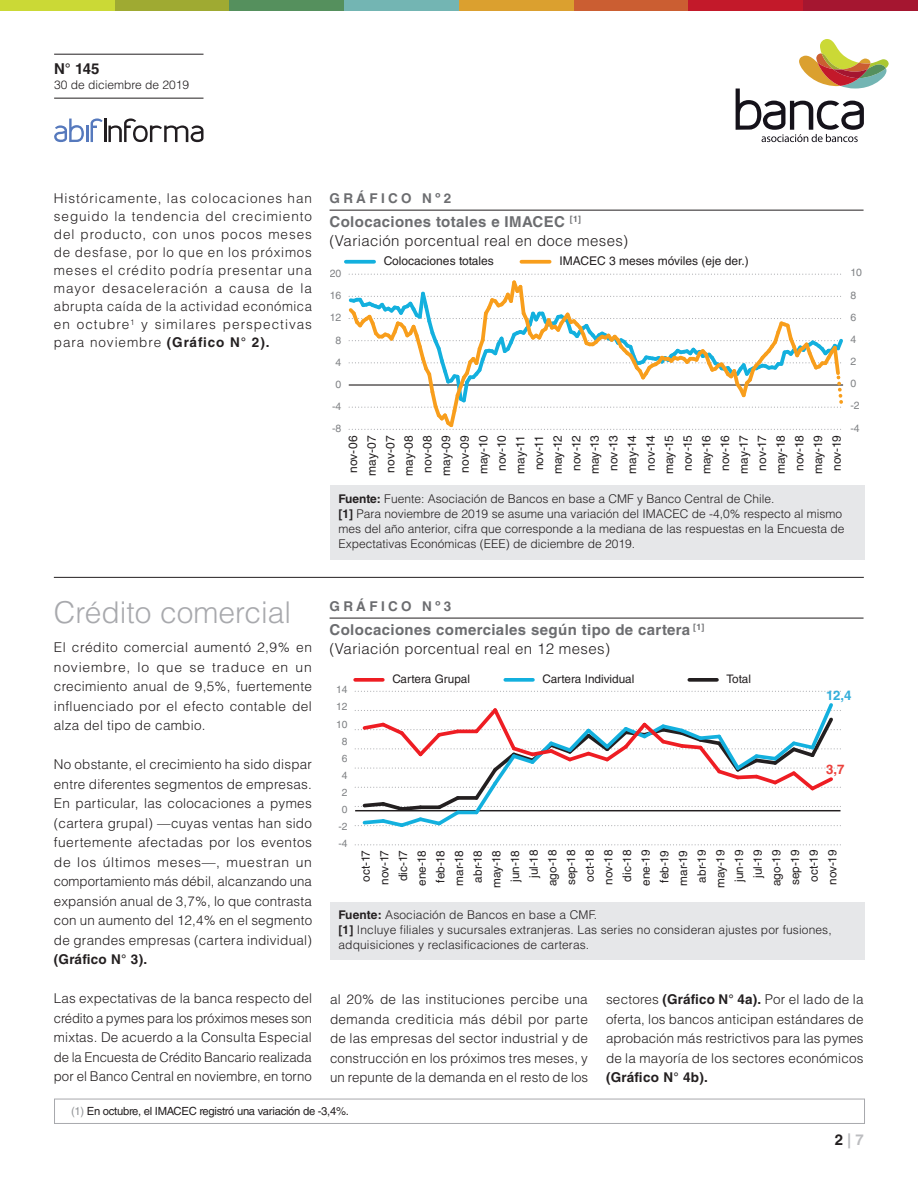
<style>
.page{position:relative;width:918px;height:1188px;background:#fff}
.page>*{position:absolute;margin:0;border:0;box-sizing:border-box;transform-origin:0 0}
.t1{font:300 30px "Helvetica LT Std";color:#a8a9ad}
.t2{font:700 15px "Helvetica LT Std";letter-spacing:.025em;color:#6c6d70}
.t3{font:300 15px "Helvetica LT Std";letter-spacing:.025em;color:#231f20}
.t4{font:700 15px "Helvetica LT Std";color:#231f20}
.t5{font:700 15px "Helvetica LT Std";color:#bcbdc0}
.t6{font:300 13.5px/19.5px "Helvetica LT Std";letter-spacing:.015em;color:#231f20;text-align:justify}
.t7{font:700 13.5px "Helvetica LT Std";letter-spacing:.25em;color:#6c6d70}
.t8{font:700 13.2px "Helvetica LT Std";color:#34aeda}
.t9{font:700 13.2px "Helvetica LT Std";color:#eb403b}
.t10{font:300 12px/15px "Helvetica LT Std";color:#231f20}
.t11{font:12px/18.6px "Helvetica LT Std";color:#231f20;text-align:center}
.t12{font:11.7px/18.8px "Helvetica LT Std";color:#231f20;text-align:right}
.t13{font:11.25px "Helvetica LT Std";letter-spacing:-.025em;color:#231f20}
.t14{font:10.5px "Helvetica LT Std";color:#808285}
.t15{font:10.35px "Helvetica LT Std";color:#808285}
.s1{font-weight:700}
.s2{color:#939598}
.s3{color:#231f20}
</style>
<div class="page">
<div style="left:0;top:0;width:115px;height:10px;background:#cbd936"></div>
<div style="left:115px;top:0;width:115px;height:10px;background:#9faa32"></div>
<div style="left:229px;top:0;width:115px;height:10px;background:#55905d"></div>
<div style="left:344px;top:0;width:115px;height:10px;background:#73b5b3"></div>
<div style="left:459px;top:0;width:115px;height:10px;background:#dba02f"></div>
<div style="left:574px;top:0;width:114px;height:10px;background:#cb5e32"></div>
<div style="left:688px;top:0;width:115px;height:10px;background:#c3192a"></div>
<div style="left:803px;top:0;width:115px;height:10px;background:#a51630"></div>
<svg style="left:736px;top:39px;width:153px;height:103px"></svg>
<svg style="left:54px;top:118px;width:150px;height:24px"></svg>
<hr style="left:54px;top:98px;width:150px;height:1px;background:#231f20">
<hr style="left:54px;top:54px;width:150px;height:1px;background:#231f20">
<div style="left:330px;top:485px;width:534px;height:74px;background:#e6e7e9"></div>
<div style="left:330px;top:902px;width:534px;height:57px;background:#e6e7e9"></div>
<hr style="left:330px;top:210px;width:534px;height:1px;background:#231f20">
<hr style="left:330px;top:618px;width:534px;height:1px;background:#231f20">
<svg style="left:346px;top:260px;width:28px;height:4px"></svg>
<svg style="left:521px;top:260px;width:29px;height:4px"></svg>
<svg style="left:348px;top:274px;width:496px;height:156px"></svg>
<svg style="left:355px;top:844px;width:486px;height:1px"></svg>
<svg style="left:355px;top:691px;width:486px;height:1px"></svg>
<svg style="left:505px;top:678px;width:28px;height:4px"></svg>
<svg style="left:355px;top:678px;width:28px;height:4px"></svg>
<svg style="left:689px;top:678px;width:28px;height:4px"></svg>
<svg style="left:355px;top:703px;width:486px;height:124px"></svg>
<hr style="left:54px;top:577px;width:810px;height:1px;background:#231f20">
<div style="left:54px;top:1099px;width:811px;height:25px;border:1px solid #a8a9ad"></div>
<p class="t4" style="left:54px;top:60px;width:47px">N° 145</p>
<p class="t10" style="left:54px;top:77px;width:137px">30 de diciembre de 2019</p>
<p class="t6" style="left:54px;top:189px;width:260px;line-height:18px">Históricamente, las colocaciones han seguido la tendencia del crecimiento del producto, con unos pocos meses de desfase, por lo que en los próximos meses el crédito podría presentar una mayor desaceleración a causa de la abrupta caída de la actividad económica en octubre<sup>1</sup> y similares perspectivas para noviembre <span class="s1">(Gráfico N° 2).</span></p>
<p class="t7" style="left:330px;top:190px;width:123px">GRÁFICO Nº2</p>
<p class="t2" style="left:330px;top:212px;width:253px">Colocaciones totales e IMACEC <sup>[1]</sup></p>
<p class="t3" style="left:330px;top:231px;width:300px">(Variación porcentual real en doce meses)</p>
<p class="t14" style="left:330px;top:267px;width:13px">20</p>
<p class="t11" style="left:384px;top:252px;width:112px">Colocaciones totales</p>
<p class="t11" style="left:559px;top:252px;width:191px">IMACEC 3 meses móviles (eje der.)</p>
<p class="t14" style="left:850px;top:267px;width:13px">10</p>
<p class="t14" style="left:330px;top:290px;width:13px">16</p>
<p class="t14" style="left:850px;top:289px;width:7px">8</p>
<p class="t14" style="left:330px;top:312px;width:13px">12</p>
<p class="t14" style="left:850px;top:311px;width:7px">6</p>
<p class="t14" style="left:336px;top:334px;width:7px">8</p>
<p class="t14" style="left:850px;top:333px;width:7px">4</p>
<p class="t14" style="left:336px;top:356px;width:7px">4</p>
<p class="t14" style="left:850px;top:355px;width:7px">2</p>
<p class="t14" style="left:336px;top:378px;width:7px">0</p>
<p class="t14" style="left:850px;top:377px;width:7px">0</p>
<p class="t14" style="left:332px;top:400px;width:11px">-4</p>
<p class="t14" style="left:850px;top:400px;width:11px">-2</p>
<p class="t14" style="left:332px;top:422px;width:11px">-8</p>
<p class="t14" style="left:850px;top:422px;width:11px">-4</p>
<p class="t11" style="left:344px;top:476px;width:42px;rotate:-90deg">nov-06 may-07 nov-07 may-08 nov-08 may-09 nov-09 may-10 nov-10 may-11 nov-11 may-12 nov-12 may-13 nov-13 may-14 nov-14 may-15 nov-15 may-16 nov-16 may-17 nov-17 may-18 nov-18 may-19 nov-19</p>
<p class="t10" style="left:339px;top:491px;width:438px"><span class="s1">Fuente:</span> Fuente: Asociación de Bancos en base a CMF y Banco Central de Chile.</p>
<p class="t10" style="left:339px;top:506px;width:508px"><span class="s1">[1]</span> Para noviembre de 2019 se asume una variación del IMACEC de -4,0% respecto al mismo mes del año anterior, cifra que corresponde a la mediana de las respuestas en la Encuesta de<br>Expectativas Económicas (EEE) de diciembre de 2019.</p>
<p class="t7" style="left:330px;top:598px;width:123px">GRÁFICO Nº3</p>
<p class="t2" style="left:330px;top:620px;width:376px">Colocaciones comerciales según tipo de cartera <sup>[1]</sup></p>
<p class="t3" style="left:330px;top:639px;width:282px">(Variación porcentual real en 12 meses)</p>
<p class="t1" style="left:54px;top:594px;width:239px">Crédito comercial</p>
<p class="t6" style="left:54px;top:638px;width:260px">El crédito comercial aumentó 2,9% en noviembre, lo que se traduce en un crecimiento anual de 9,5%, fuertemente influenciado por el efecto contable del alza del tipo de cambio.</p>
<p class="t6" style="left:54px;top:755px;width:260px">No obstante, el crecimiento ha sido dispar entre diferentes segmentos de empresas.<br>En particular, las colocaciones a pymes (cartera grupal) —cuyas ventas han sido fuertemente afectadas por los eventos de los últimos meses—, muestran un comportamiento más débil, alcanzando una expansión anual de 3,7%, lo que contrasta con un aumento del 12,4% en el segmento de grandes empresas (cartera individual) <span class="s1">(Gráfico N° 3).</span></p>
<p class="t6" style="left:54px;top:989px;width:260px">Las expectativas de la banca respecto del crédito a pymes para los próximos meses son mixtas. De acuerdo a la Consulta Especial de la Encuesta de Crédito Bancario realizada por el Banco Central en noviembre, en torno</p>
<p class="t12" style="left:392px;top:670px;width:79px">Cartera Grupal</p>
<p class="t12" style="left:542px;top:670px;width:93px">Cartera Individual</p>
<p class="t12" style="left:727px;top:670px;width:26px">Total</p>
<p class="t15" style="left:336px;top:684px;width:13px">14</p>
<p class="t8" style="left:826px;top:687px;width:27px">12,4</p>
<p class="t15" style="left:336px;top:701px;width:13px">12</p>
<p class="t15" style="left:336px;top:718px;width:13px">10</p>
<p class="t15" style="left:342px;top:735px;width:7px">8</p>
<p class="t15" style="left:342px;top:752px;width:7px">6</p>
<p class="t9" style="left:826px;top:761px;width:20px">3,7</p>
<p class="t15" style="left:342px;top:769px;width:7px">4</p>
<p class="t15" style="left:342px;top:786px;width:7px">2</p>
<p class="t15" style="left:342px;top:803px;width:7px">0</p>
<p class="t15" style="left:338px;top:820px;width:11px">-2</p>
<p class="t15" style="left:338px;top:837px;width:11px">-4</p>
<p class="t12" style="left:356px;top:888px;width:40px;rotate:-90deg">oct-17 nov-17 dic-17 ene-18 feb-18 mar-18 abr-18 may-18 jun-18 jul-18 ago-18 sep-18 oct-18 nov-18 dic-18 ene-19 feb-19 mar-19 abr-19 may-19 jun-19 jul-19 ago-19 sep-19 oct-19 nov-19</p>
<p class="t10" style="left:339px;top:908px;width:260px"><span class="s1">Fuente:</span> Asociación de Bancos en base a CMF.</p>
<p class="t10" style="left:339px;top:923px;width:495px"><span class="s1">[1]</span> Incluye filiales y sucursales extranjeras. Las series no consideran ajustes por fusiones, adquisiciones y reclasificaciones de carteras.</p>
<p class="t6" style="left:330px;top:990px;width:260px">al 20% de las instituciones percibe una demanda crediticia más débil por parte de las empresas del sector industrial y de construcción en los próximos tres meses, y un repunte de la demanda en el resto de los</p>
<p class="t6" style="left:606px;top:990px;width:259px">sectores <span class="s1">(Gráfico N° 4a).</span> Por el lado de la oferta, los bancos anticipan estándares de aprobación más restrictivos para las pymes de la mayoría de los sectores económicos <span class="s1">(Gráfico N° 4b).</span></p>
<p class="t13" style="left:71px;top:1105px;width:279px"><span class="s2">(1)</span> En octubre, el IMACEC registró una variación de -3,4%.</p>
<p class="t5" style="left:835px;top:1130px;width:31px"><span class="s3">2</span> | 7</p>
</div>
